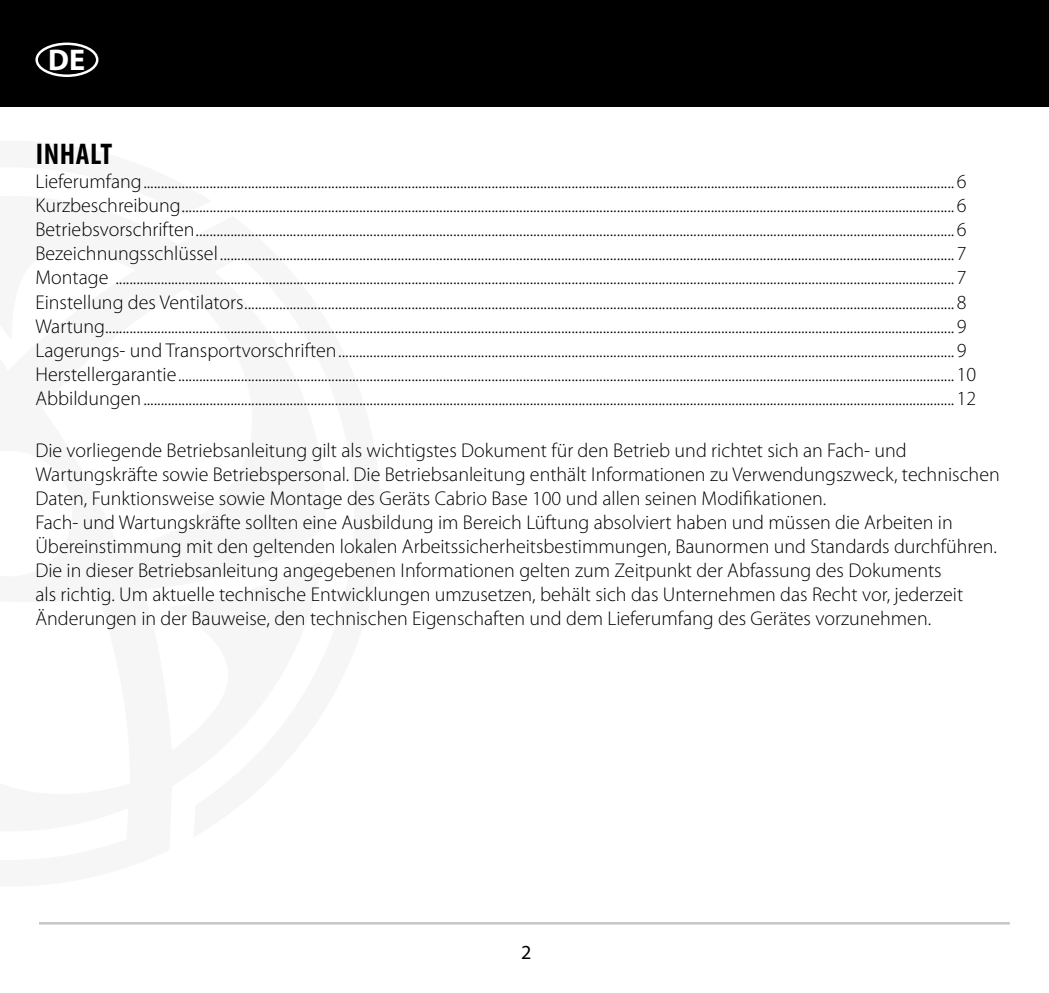
<style>
.page{position:relative;width:1049px;height:993px;background:#fff}
.page>*{position:absolute;margin:0;border:0;box-sizing:border-box;transform-origin:0 0}
.t1{font:700 condensed 30px "Myriad Pro";letter-spacing:.02em;color:#000}
.t2{font:700 30px "Myriad Pro";color:#fff}
.t3{font:300 20px/24px "Myriad Pro";color:#000}
.t4{font:20px "Myriad Pro";color:#000}
</style>
<div class="page">
<div style="left:0;top:0;width:1049px;height:106px;background:#000"></div>
<hr style="left:39px;top:921px;width:971px;height:3px;background:#c6c6c6">
<div style="left:35px;top:43px;width:63px;height:34px;border:2px solid #fff;border-radius:50%"></div>
<h1 class="t2" style="left:48px;top:40px;width:38px">DE</h1>
<h1 class="t1" style="left:36px;top:135px;width:78px">INHALT</h1>
<p class="t3" style="left:35px;top:170px;width:942px">Lieferumfang......................................................................................................................................................................................................................................... 6<br>Kurzbeschreibung.............................................................................................................................................................................................................................. 6<br>Betriebsvorschriften.......................................................................................................................................................................................................................... 6<br>Bezeichnungsschlüssel................................................................................................................................................................................................................... 7<br>Montage ................................................................................................................................................................................................................................................. 7<br>Einstellung des Ventilators............................................................................................................................................................................................................ 8<br>Wartung.................................................................................................................................................................................................................................................... 9<br>Lagerungs- und Transportvorschriften................................................................................................................................................................................. 9<br>Herstellergarantie............................................................................................................................................................................................................................... 10<br>Abbildungen......................................................................................................................................................................................................................................... 12</p>
<p class="t3" style="left:35px;top:439px;width:966px">Die vorliegende Betriebsanleitung gilt als wichtigstes Dokument für den Betrieb und richtet sich an Fach- und Wartungskräfte sowie Betriebspersonal. Die Betriebsanleitung enthält Informationen zu Verwendungszweck, technischen Daten, Funktionsweise sowie Montage des Geräts Cabrio Base 100 und allen seinen Modifikationen.<br>Fach- und Wartungskräfte sollten eine Ausbildung im Bereich Lüftung absolviert haben und müssen die Arbeiten in Übereinstimmung mit den geltenden lokalen Arbeitssicherheitsbestimmungen, Baunormen und Standards durchführen.<br>Die in dieser Betriebsanleitung angegebenen Informationen gelten zum Zeitpunkt der Abfassung des Dokuments<br>als richtig. Um aktuelle technische Entwicklungen umzusetzen, behält sich das Unternehmen das Recht vor, jederzeit Änderungen in der Bauweise, den technischen Eigenschaften und dem Lieferumfang des Gerätes vorzunehmen.</p>
<p class="t4" style="left:521px;top:939px;width:12px">2</p>
</div>
